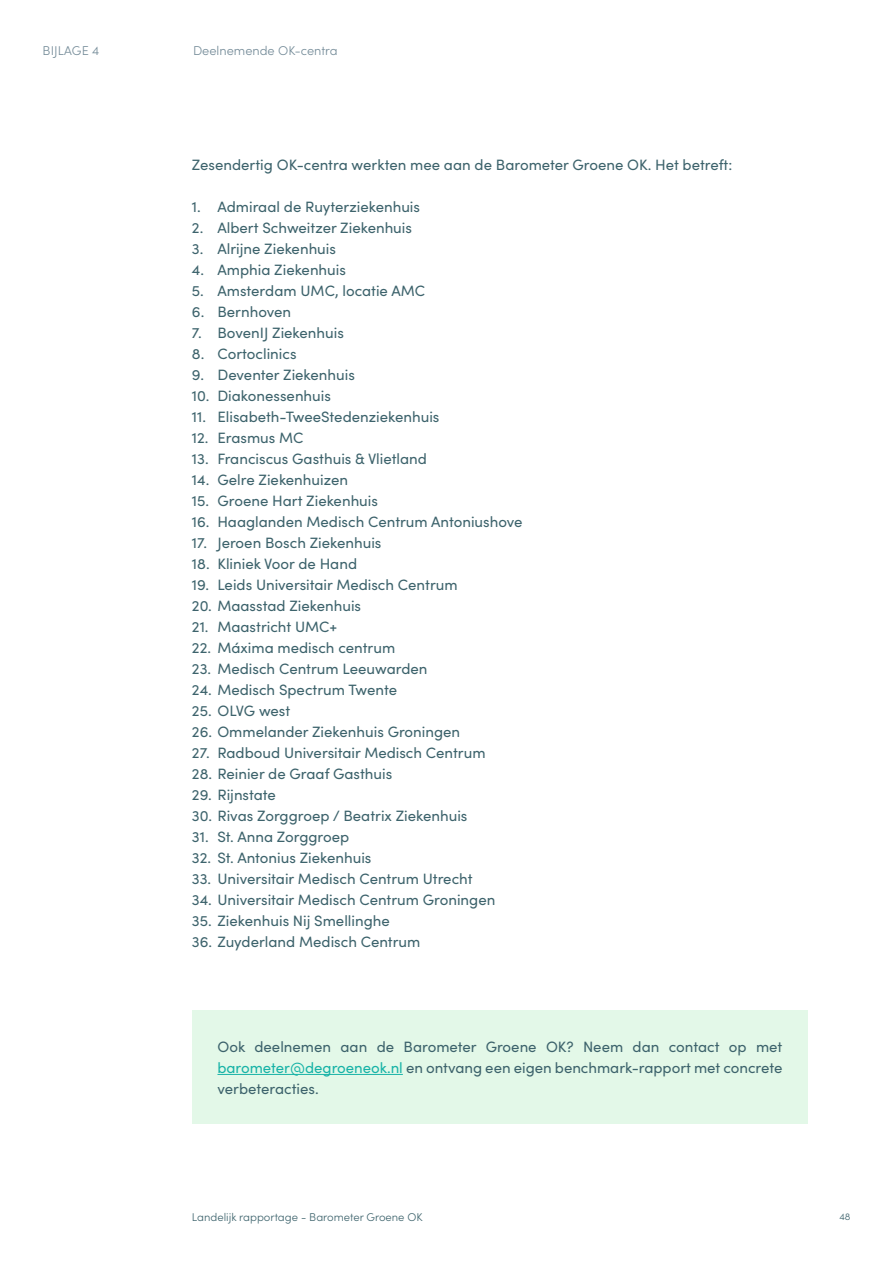
<style>
.page{position:relative;width:893px;height:1263px;background:#fff}
.page>*{position:absolute;margin:0;border:0;box-sizing:border-box;transform-origin:0 0}
.t1{font:15px/21px "Sofia Pro";color:#3d636c;text-align:justify}
.t2{font:300 12.75px "Sofia Pro";color:#748b98}
.t3{font:300 11.25px "Sofia Pro";color:#3d636c}
.t4{font:300 9.75px "Sofia Pro";color:#3d636c}
.s1{color:#18b3a7}
</style>
<div class="page">
<div style="left:192px;top:1010px;width:616px;height:113px;background:#e3f8e8"></div>
<hr style="left:217px;top:1074px;width:186px;height:1px;background:#18b3a7">
<p class="t2" style="left:43px;top:41px;width:58px">BIJLAGE 4</p>
<p class="t2" style="left:193px;top:41px;width:146px">Deelnemende OK-centra</p>
<p class="t1" style="left:192px;top:153px;width:542px">Zesendertig OK-centra werkten mee aan de Barometer Groene OK. Het betreft:</p>
<p class="t1" style="left:192px;top:195px;width:230px">1. Admiraal de Ruyterziekenhuis</p>
<p class="t1" style="left:192px;top:216px;width:222px">2. Albert Schweitzer Ziekenhuis</p>
<p class="t1" style="left:192px;top:237px;width:146px">3. Alrijne Ziekenhuis</p>
<p class="t1" style="left:192px;top:258px;width:156px">4. Amphia Ziekenhuis</p>
<p class="t1" style="left:192px;top:279px;width:235px">5. Amsterdam UMC, locatie AMC</p>
<p class="t1" style="left:192px;top:300px;width:101px">6. Bernhoven</p>
<p class="t1" style="left:192px;top:321px;width:153px">7. BovenIJ Ziekenhuis</p>
<p class="t1" style="left:192px;top:342px;width:106px">8. Cortoclinics</p>
<p class="t1" style="left:192px;top:363px;width:164px">9. Deventer Ziekenhuis</p>
<p class="t1" style="left:192px;top:384px;width:141px">10. Diakonessenhuis</p>
<p class="t1" style="left:192px;top:405px;width:249px">11. Elisabeth-TweeStedenziekenhuis</p>
<p class="t1" style="left:192px;top:426px;width:113px">12. Erasmus MC</p>
<p class="t1" style="left:192px;top:447px;width:237px">13. Franciscus Gasthuis &amp; Vlietland</p>
<p class="t1" style="left:192px;top:468px;width:158px">14. Gelre Ziekenhuizen</p>
<p class="t1" style="left:192px;top:489px;width:188px">15. Groene Hart Ziekenhuis</p>
<p class="t1" style="left:192px;top:510px;width:332px">16. Haaglanden Medisch Centrum Antoniushove</p>
<p class="t1" style="left:192px;top:531px;width:191px">17. Jeroen Bosch Ziekenhuis</p>
<p class="t1" style="left:192px;top:552px;width:167px">18. Kliniek Voor de Hand</p>
<p class="t1" style="left:192px;top:573px;width:267px">19. Leids Universitair Medisch Centrum</p>
<p class="t1" style="left:192px;top:594px;width:171px">20. Maasstad Ziekenhuis</p>
<p class="t1" style="left:192px;top:615px;width:147px">21. Maastricht UMC+</p>
<p class="t1" style="left:192px;top:636px;width:205px">22. Máxima medisch centrum</p>
<p class="t1" style="left:192px;top:657px;width:237px">23. Medisch Centrum Leeuwarden</p>
<p class="t1" style="left:192px;top:678px;width:207px">24. Medisch Spectrum Twente</p>
<p class="t1" style="left:192px;top:699px;width:100px">25. OLVG west</p>
<p class="t1" style="left:192px;top:720px;width:270px">26. Ommelander Ziekenhuis Groningen</p>
<p class="t1" style="left:192px;top:741px;width:295px">27. Radboud Universitair Medisch Centrum</p>
<p class="t1" style="left:192px;top:762px;width:202px">28. Reinier de Graaf Gasthuis</p>
<p class="t1" style="left:192px;top:783px;width:86px">29. Rijnstate</p>
<p class="t1" style="left:192px;top:804px;width:277px">30. Rivas Zorggroep / Beatrix Ziekenhuis</p>
<p class="t1" style="left:192px;top:825px;width:159px">31. St. Anna Zorggroep</p>
<p class="t1" style="left:192px;top:846px;width:181px">32. St. Antonius Ziekenhuis</p>
<p class="t1" style="left:192px;top:867px;width:282px">33. Universitair Medisch Centrum Utrecht</p>
<p class="t1" style="left:192px;top:888px;width:305px">34. Universitair Medisch Centrum Groningen</p>
<p class="t1" style="left:192px;top:909px;width:199px">35. Ziekenhuis Nij Smellinghe</p>
<p class="t1" style="left:192px;top:930px;width:230px">36. Zuyderland Medisch Centrum</p>
<p class="t1" style="left:217px;top:1035px;width:566px">Ook deelnemen aan de Barometer Groene OK? Neem dan contact op met <span class="s1">barometer@degroeneok.nl</span> en ontvang een eigen benchmark-rapport met concrete verbeteracties.</p>
<p class="t3" style="left:192px;top:1209px;width:232px">Landelijk rapportage - Barometer Groene OK</p>
<p class="t4" style="left:839px;top:1209px;width:13px">48</p>
</div>
